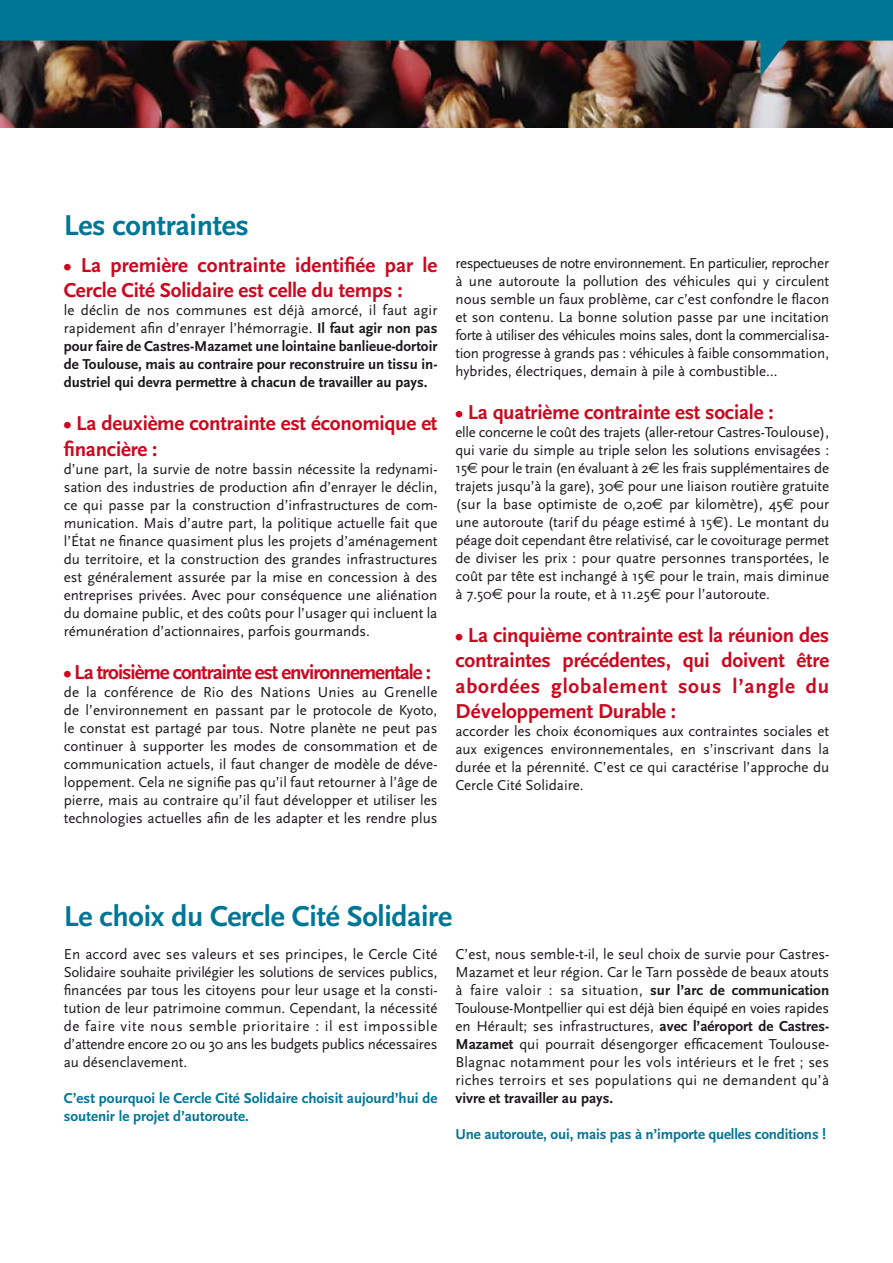
<style>
.page{position:relative;width:893px;height:1263px;background:#fff}
.page>*{position:absolute;margin:0;border:0;box-sizing:border-box;transform-origin:0 0}
.t1{font:700 30px "Scala Sans";letter-spacing:-.01em;color:#007696}
.t2{font:700 21px/25.2px "Scala Sans";letter-spacing:-.01em;color:#cc071e}
.t3{font:700 21px "Scala Sans";letter-spacing:-.05em;color:#cc071e}
.t4{font:15px/18px "Scala Sans";color:#1a171b;text-align:justify}
.t5{font:700 15px/18px "Scala Sans";color:#1a171b;text-align:justify}
.t6{font:700 15px/18px "Scala Sans";color:#007696}
.s1{font-weight:400}
.s2{font-family:"Euro Sans"}
.s3{font-weight:700}
</style>
<div class="page">
<img style="left:0;top:41px;width:893px;height:87px">
<svg style="left:760px;top:41px;width:37px;height:38px"></svg>
<div style="left:0;top:3px;width:893px;height:38px;background:#007696"></div>
<hr style="left:0;top:0;width:893px;height:3px;background:#007696">
<h1 class="t1" style="left:64px;top:209px;width:186px">Les contraintes</h1>
<h2 class="t2" style="left:64px;top:253px;width:375px">• La première contrainte identifiée par le<br>Cercle Cité Solidaire est celle du temps :</h2>
<p class="t5" style="left:64px;top:302px;width:375px"><span class="s1">le déclin de nos communes est déjà amorcé, il faut agir rapidement afin d’enrayer l’hémorragie.</span> Il faut agir non pas pour faire de Castres-Mazamet une lointaine banlieue-dortoir de Toulouse, mais au contraire pour reconstruire un tissu in&shy;dustriel qui devra permettre à chacun de travailler au pays.</p>
<h2 class="t2" style="left:64px;top:411px;width:375px">• La deuxième contrainte est économique et financière :</h2>
<p class="t4" style="left:64px;top:460px;width:375px">d’une part, la survie de notre bassin nécessite la redynami&shy;sation des industries de production afin d’enrayer le déclin, ce qui passe par la construction d’infrastructures de com&shy;munication. Mais d’autre part, la politique actuelle fait que l’État ne finance quasiment plus les projets d’aménagement du territoire, et la construction des grandes infrastructures est généralement assurée par la mise en concession à des entreprises privées. Avec pour conséquence une aliénation du domaine public, et des coûts pour l’usager qui incluent la rémunération d’actionnaires, parfois gourmands.</p>
<h2 class="t3" style="left:64px;top:661px;width:369px">• La troisième contrainte est environnementale :</h2>
<p class="t4" style="left:64px;top:683px;width:375px">de la conférence de Rio des Nations Unies au Grenelle de l’environnement en passant par le protocole de Kyoto, le constat est partagé par tous. Notre planète ne peut pas continuer à supporter les modes de consommation et de communication actuels, il faut changer de modèle de déve&shy;loppement. Cela ne signifie pas qu’il faut retourner à l’âge de pierre, mais au contraire qu’il faut développer et utiliser les technologies actuelles afin de les adapter et les rendre plus</p>
<p class="t4" style="left:455px;top:254px;width:375px">respectueuses de notre environnement. En particulier, reprocher à une autoroute la pollution des véhicules qui y circulent nous semble un faux problème, car c’est confondre le flacon et son contenu. La bonne solution passe par une incitation forte à utiliser des véhicules moins sales, dont la commercialisa&shy;tion progresse à grands pas : véhicules à faible consommation, hybrides, électriques, demain à pile à combustible…</p>
<h2 class="t2" style="left:455px;top:400px;width:320px">• La quatrième contrainte est sociale :</h2>
<p class="t4" style="left:455px;top:423px;width:375px">elle concerne le coût des trajets (aller-retour Castres-Toulouse), qui varie du simple au triple selon les solutions envisagées :<br>15<span class="s2">E</span> pour le train (en évaluant à 2<span class="s2">E</span> les frais supplémentaires de trajets jusqu’à la gare), 30<span class="s2">E</span> pour une liaison routière gratuite (sur la base optimiste de 0,20<span class="s2">E</span> par kilomètre), 45<span class="s2">E</span> pour une autoroute (tarif du péage estimé à 15<span class="s2">E</span>). Le montant du péage doit cependant être relativisé, car le covoiturage permet de diviser les prix : pour quatre personnes transportées, le coût par tête est inchangé à 15<span class="s2">E</span> pour le train, mais diminue à 7.50<span class="s2">E</span> pour la route, et à 11.25<span class="s2">E</span> pour l’autoroute.</p>
<h2 class="t2" style="left:455px;top:623px;width:375px;text-align:justify">• La cinquième contrainte est la réunion des contraintes précédentes, qui doivent être abordées globalement sous l’angle du Développement Durable :</h2>
<p class="t4" style="left:455px;top:722px;width:375px">accorder les choix économiques aux contraintes sociales et aux exigences environnementales, en s’inscrivant dans la durée et la pérennité. C’est ce qui caractérise l’approche du Cercle Cité Solidaire.</p>
<h1 class="t1" style="left:64px;top:900px;width:390px">Le choix du Cercle Cité Solidaire</h1>
<p class="t4" style="left:64px;top:946px;width:375px">En accord avec ses valeurs et ses principes, le Cercle Cité Solidaire souhaite privilégier les solutions de services publics, financées par tous les citoyens pour leur usage et la consti&shy;tution de leur patrimoine commun. Cependant, la nécessité de faire vite nous semble prioritaire : il est impossible d’attendre encore 20 ou 30 ans les budgets publics nécessaires au désenclavement.</p>
<p class="t6" style="left:64px;top:1090px;width:375px">C’est pourquoi le Cercle Cité Solidaire choisit aujourd’hui de soutenir le projet d’autoroute.</p>
<p class="t4" style="left:455px;top:946px;width:375px">C’est, nous semble-t-il, le seul choix de survie pour Castres-Mazamet et leur région. Car le Tarn possède de beaux atouts à faire valoir : sa situation, <span class="s3">sur l’arc de communication </span>Toulouse-Montpellier qui est déjà bien équipé en voies rapides en Hérault; ses infrastructures, <span class="s3">avec l’aéroport de Castres-Mazamet</span> qui pourrait désengorger efficacement Toulouse-Blagnac notamment pour les vols intérieurs et le fret ; ses riches terroirs et ses populations qui ne demandent qu’à</p>
<p class="t5" style="left:455px;top:1090px;width:159px">vivre et travailler au pays.</p>
<p class="t6" style="left:455px;top:1126px;width:372px">Une autoroute, oui, mais pas à n’importe quelles conditions !</p>
</div>
